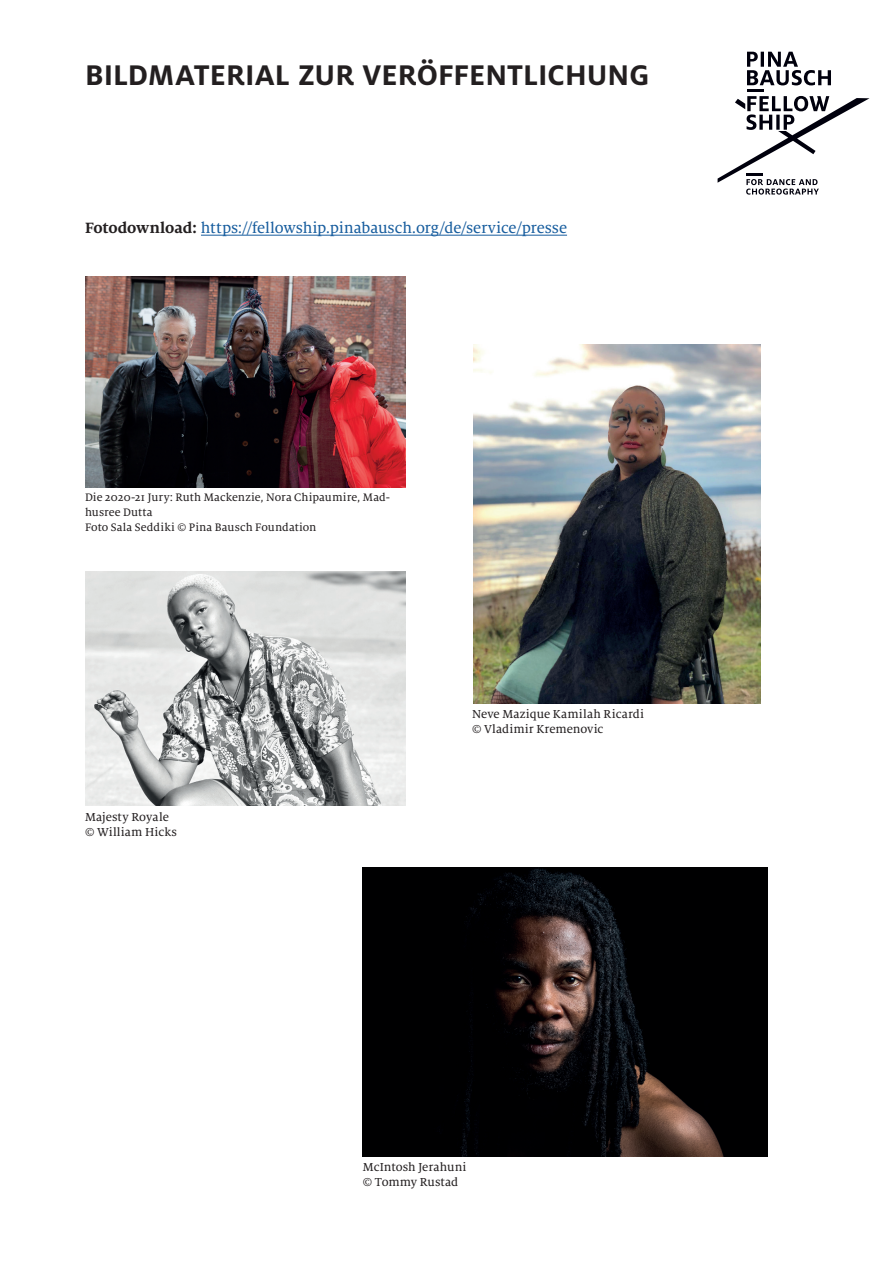
<style>
.page{position:relative;width:893px;height:1263px;background:#fff}
.page>*{position:absolute;margin:0;border:0;box-sizing:border-box;transform-origin:0 0}
.t1{font:700 31.5px "Milo OT";color:#231f20}
.t2{font:16.5px "Milo Serif OT Text";letter-spacing:-.005em;color:#175d9e}
.t3{font:12.75px/15px "Milo Serif OT Text";letter-spacing:.005em;color:#231f20}
.t4{font:12px/15px "Milo Serif OT Text";letter-spacing:.01em;color:#231f20}
.s1{font-family:"Milo Serif OT";font-weight:700;color:#231f20}
</style>
<div class="page">
<svg style="left:718px;top:52px;width:151px;height:143px"></svg>
<hr style="left:201px;top:235px;width:366px;height:1px;background:#175d9e">
<img style="left:85px;top:276px;width:321px;height:211px">
<img style="left:85px;top:571px;width:321px;height:234px">
<img style="left:473px;top:344px;width:287px;height:359px">
<img style="left:363px;top:867px;width:404px;height:290px">
<h1 class="t1" style="left:85px;top:57px;width:566px">BILDMATERIAL ZUR VERÖFFENTLICHUNG</h1>
<p class="t2" style="left:85px;top:219px;width:483px"><span class="s1">Fotodownload:</span> https://fellowship.pinabausch.org/de/service/presse</p>
<p class="t4" style="left:85px;top:490px;width:307px">Die 2020-21 Jury: Ruth Mackenzie, Nora Chipaumire, Mad&shy;husree Dutta<br>Foto Sala Seddiki © Pina Bausch Foundation</p>
<p class="t3" style="left:85px;top:810px;width:93px">Majesty Royale © William Hicks</p>
<p class="t3" style="left:472px;top:707px;width:174px">Neve Mazique Kamilah Ricardi © Vladimir Kremenovic</p>
<p class="t3" style="left:363px;top:1160px;width:105px">McIntosh Jerahuni © Tommy Rustad</p>
</div>
